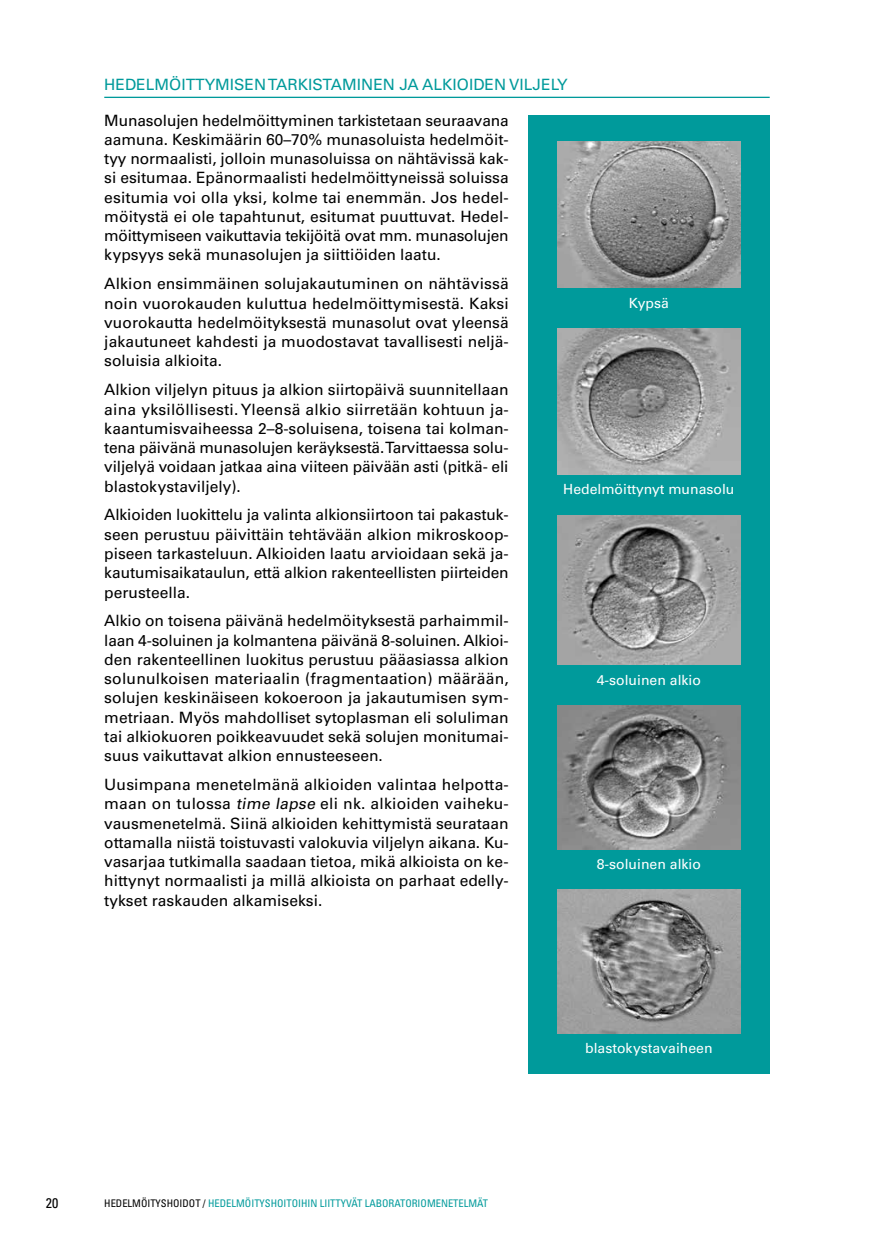
<style>
.page{position:relative;width:874px;height:1241px;background:#fff}
.page>*{position:absolute;margin:0;border:0;box-sizing:border-box;transform-origin:0 0}
.t1{font:15.58px/19.2px "Univers LT Std";color:#000;text-align:justify}
.t2{font:15.58px "Univers LT Std";color:#009a9b}
.t3{font:14px "Univers LT Std";color:#fff}
.t4{font:condensed 14px "Univers LT Std";color:#000}
.t5{font:condensed 10.5px "Univers LT Std";color:#009a9b}
.s1{font-style:italic}
.s2{color:#000}
</style>
<div class="page">
<hr style="left:104px;top:97px;width:665px;height:1px;background:#009a9b">
<div style="left:527px;top:115px;width:242px;height:958px;background:#009a9b"></div>
<img style="left:557px;top:142px;width:183px;height:145px">
<img style="left:557px;top:705px;width:183px;height:144px">
<img style="left:557px;top:515px;width:183px;height:150px">
<img style="left:557px;top:328px;width:183px;height:146px">
<img style="left:557px;top:889px;width:183px;height:144px">
<p class="t2" style="left:104px;top:75px;width:22px">Hedelmöittymise</p>
<p class="t2" style="left:254px;top:75px;width:24px">n tarkistami</p>
<p class="t2" style="left:361px;top:75px;width:71px">nen ja alkioide</p>
<p class="t2" style="left:494px;top:75px;width:25px">n viljely</p>
<p class="t1" style="left:104px;top:110px;width:406px">Munasolujen hedelmöittyminen tarkistetaan seuraavana aamuna. Keskimäärin 60–70% munasoluista hedelmöit&shy;tyy normaalisti, jolloin munasoluissa on nähtävissä kak&shy;si esitumaa. Epänormaalisti hedelmöittyneissä soluissa esitumia voi olla yksi, kolme tai enemmän. Jos hedel&shy;möitystä ei ole tapahtunut, esitumat puuttuvat. Hedel&shy;möittymiseen vaikuttavia tekijöitä ovat mm. munasolujen kypsyys sekä munasolujen ja siittiöiden laatu.</p>
<p class="t1" style="left:104px;top:274px;width:406px">Alkion ensimmäinen solujakautuminen on nähtävissä noin vuorokauden kuluttua hedelmöittymisestä. Kaksi vuorokautta hedelmöityksestä munasolut ovat yleensä jakautuneet kahdesti ja muodostavat tavallisesti neljä&shy;soluisia alkioita.</p>
<p class="t1" style="left:104px;top:380px;width:406px">Alkion viljelyn pituus ja alkion siirtopäivä suunnitellaan aina yksilöllisesti. Yleensä alkio siirretään kohtuun ja&shy;kaantumisvaiheessa 2–8-soluisena, toisena tai kolman&shy;tena päivänä munasolujen keräyksestä. Tarvittaessa solu&shy;viljelyä voidaan jatkaa aina viiteen päivään asti (pitkä- eli blastokystaviljely).</p>
<p class="t1" style="left:104px;top:505px;width:406px">Alkioiden luokittelu ja valinta alkionsiirtoon tai pakastuk&shy;seen perustuu päivittäin tehtävään alkion mikroskoop&shy;piseen tarkasteluun. Alkioiden laatu arvioidaan sekä ja&shy;kautumisaikataulun, että alkion rakenteellisten piirteiden perusteella.</p>
<p class="t1" style="left:104px;top:611px;width:406px">Alkio on toisena päivänä hedelmöityksestä parhaimmil&shy;laan 4-soluinen ja kolmantena päivänä 8-soluinen. Alkioi&shy;den rakenteellinen luokitus perustuu pääasiassa alkion solunulkoisen materiaalin (fragmentaation) määrään, solujen keskinäiseen kokoeroon ja jakautumisen sym&shy;metriaan. Myös mahdolliset sytoplasman eli soluliman tai alkiokuoren poikkeavuudet sekä solujen monitumai&shy;suus vaikuttavat alkion ennusteeseen.</p>
<p class="t1" style="left:104px;top:775px;width:406px">Uusimpana menetelmänä alkioiden valintaa helpotta&shy;maan on tulossa <span class="s1">time lapse</span> eli nk. alkioiden vaiheku&shy;vausmenetelmä. Siinä alkioiden kehittymistä seurataan ottamalla niistä toistuvasti valokuvia viljelyn aikana. Ku&shy;vasarjaa tutkimalla saadaan tietoa, mikä alkioista on ke&shy;hittynyt normaalisti ja millä alkioista on parhaat edelly&shy;tykset raskauden alkamiseksi.</p>
<p class="t3" style="left:628px;top:294px;width:41px">Kypsä</p>
<p class="t3" style="left:563px;top:481px;width:173px">Hedelmöittynyt munasolu</p>
<p class="t3" style="left:596px;top:671px;width:106px">4-soluinen alkio</p>
<p class="t3" style="left:596px;top:855px;width:106px">8-soluinen alkio</p>
<p class="t4" style="left:46px;top:1193px;width:14px">20</p>
<p class="t5" style="left:104px;top:1196px;width:385px"><span class="s2">HEDELMÖITYSH OIDOT /</span> HEDELMÖITYSH OITOIH IN LIITTYVÄT LABORATORIOMENETELMÄT</p>
<p class="t3" style="left:585px;top:1039px;width:129px">blastokystavaiheen</p>
</div>
